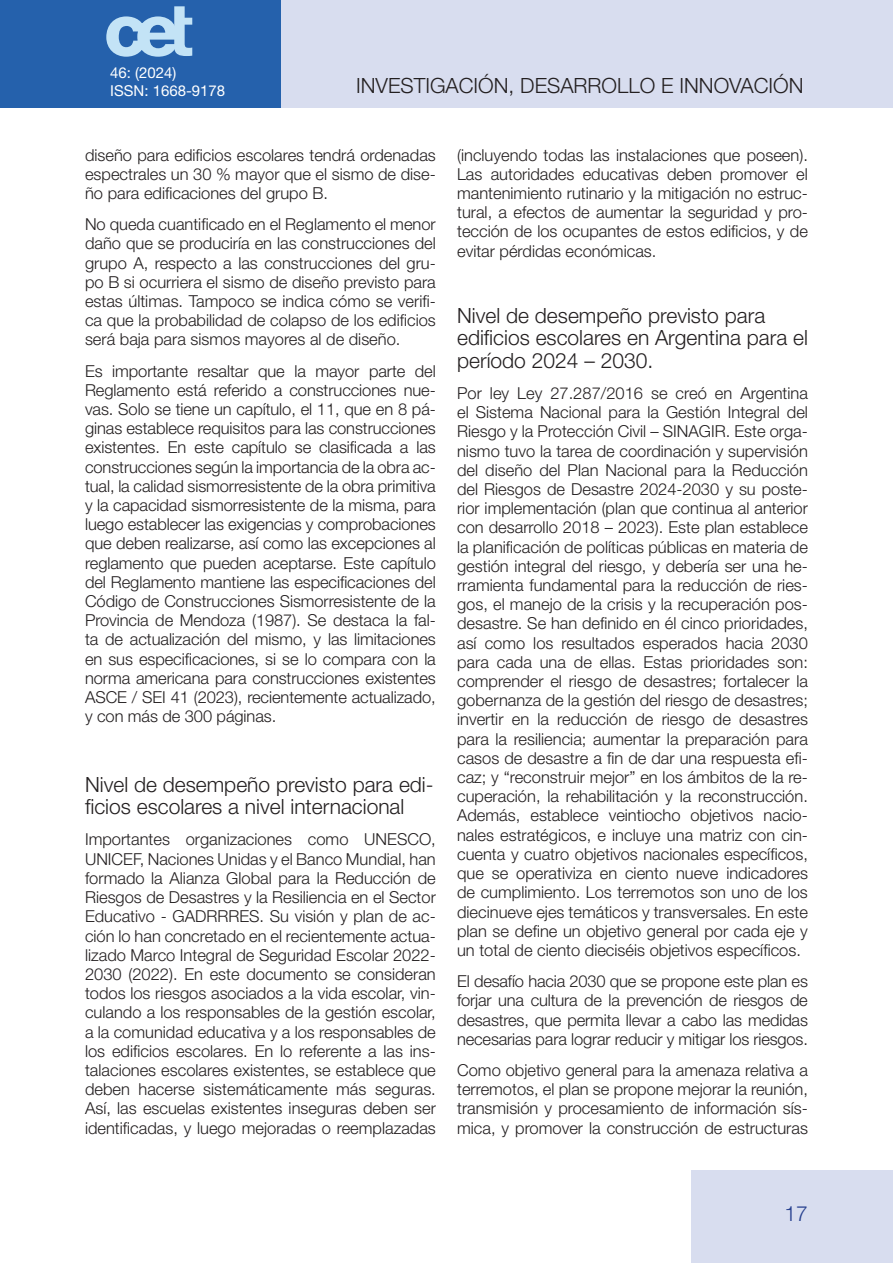
<style>
.page{position:relative;width:893px;height:1263px;background:#fff}
.page>*{position:absolute;margin:0;border:0;box-sizing:border-box;transform-origin:0 0}
.SUBTITULO{font:300 21px/22.6px "Helvetica Neue LT Std";color:#231f20}
.t1{font:300 21px "Helvetica Neue LT Std";color:#253f8e}
.TEXTO{font:300 16.5px/19.2px "Helvetica Neue LT Std";color:#231f20;text-align:justify}
.t2{font:15px/18px "Helvetica Neue LT Std";color:#fff}
</style>
<div class="page">
<div style="left:0;top:0;width:282px;height:108px;background:#2561ac"></div>
<hr style="left:0;top:0;width:1px;height:108px;background:#d8ddef">
<div style="left:691px;top:1170px;width:202px;height:93px;background:#d8ddef"></div>
<div style="left:282px;top:0;width:611px;height:108px;background:#d8ddef"></div>
<svg style="left:106px;top:6px;width:86px;height:51px"></svg>
<p class="t2" style="left:110px;top:63px;width:117px">46: (2024)<br>ISSN: 1668-9178</p>
<p class="SUBTITULO" style="left:356px;top:74px;width:449px">INVESTIGACIÓN, DESARROLLO E INNOVACIÓN</p>
<p class="TEXTO" style="left:85px;top:145px;width:352px">diseño para edificios escolares tendrá ordenadas espectrales un 30 % mayor que el sismo de dise&shy;ño para edificaciones del grupo B.</p>
<p class="TEXTO" style="left:85px;top:214px;width:352px">No queda cuantificado en el Reglamento el menor daño que se produciría en las construcciones del grupo A, respecto a las construcciones del gru&shy;po B si ocurriera el sismo de diseño previsto para estas últimas. Tampoco se indica cómo se verifi&shy;ca que la probabilidad de colapso de los edificios será baja para sismos mayores al de diseño.</p>
<p class="TEXTO" style="left:85px;top:361px;width:352px">Es importante resaltar que la mayor parte del Reglamento está referido a construcciones nue&shy;vas. Solo se tiene un capítulo, el 11, que en 8 pá&shy;ginas establece requisitos para las construcciones existentes. En este capítulo se clasificada a las construcciones según la importancia de la obra ac&shy;tual, la calidad sismorresistente de la obra primitiva y la capacidad sismorresistente de la misma, para luego establecer las exigencias y comprobaciones que deben realizarse, así como las excepciones al reglamento que pueden aceptarse. Este capítulo del Reglamento mantiene las especificaciones del Código de Construcciones Sismorresistente de la Provincia de Mendoza (1987). Se destaca la fal&shy;ta de actualización del mismo, y las limitaciones en sus especificaciones, si se lo compara con la norma americana para construcciones existentes ASCE / SEI 41 (2023), recientemente actualizado, y con más de 300 páginas.</p>
<p class="SUBTITULO" style="left:85px;top:772px;width:350px">Nivel de desempeño previsto para edi&shy;ficios escolares a nivel internacional</p>
<p class="TEXTO" style="left:85px;top:830px;width:352px">Importantes organizaciones como UNESCO, UNICEF, Naciones Unidas y el Banco Mundial, han formado la Alianza Global para la Reducción de Riesgos de Desastres y la Resiliencia en el Sector Educativo - GADRRRES. Su visión y plan de ac&shy;ción lo han concretado en el recientemente actua&shy;lizado Marco Integral de Seguridad Escolar 2022- 2030 (2022). En este documento se consideran todos los riesgos asociados a la vida escolar, vin&shy;culando a los responsables de la gestión escolar, a la comunidad educativa y a los responsables de los edificios escolares. En lo referente a las ins&shy;talaciones escolares existentes, se establece que deben hacerse sistemáticamente más seguras.<br>Así, las escuelas existentes inseguras deben ser identificadas, y luego mejoradas o reemplazadas</p>
<p class="TEXTO" style="left:457px;top:145px;width:352px">(incluyendo todas las instalaciones que poseen).<br>Las autoridades educativas deben promover el mantenimiento rutinario y la mitigación no estruc&shy;tural, a efectos de aumentar la seguridad y pro&shy;tección de los ocupantes de estos edificios, y de evitar pérdidas económicas.</p>
<p class="SUBTITULO" style="left:457px;top:303px;width:352px">Nivel de desempeño previsto para edificios escolares en Argentina para el período 2024 – 2030.</p>
<p class="TEXTO" style="left:457px;top:383px;width:352px">Por ley Ley 27.287/2016 se creó en Argentina el Sistema Nacional para la Gestión Integral del Riesgo y la Protección Civil – SINAGIR. Este orga&shy;nismo tuvo la tarea de coordinación y supervisión del diseño del Plan Nacional para la Reducción del Riesgos de Desastre 2024-2030 y su poste&shy;rior implementación (plan que continua al anterior con desarrollo 2018 – 2023). Este plan establece la planificación de políticas públicas en materia de gestión integral del riesgo, y debería ser una he&shy;rramienta fundamental para la reducción de ries&shy;gos, el manejo de la crisis y la recuperación pos&shy;desastre. Se han definido en él cinco prioridades, así como los resultados esperados hacia 2030 para cada una de ellas. Estas prioridades son: comprender el riesgo de desastres; fortalecer la gobernanza de la gestión del riesgo de desastres; invertir en la reducción de riesgo de desastres para la resiliencia; aumentar la preparación para casos de desastre a fin de dar una respuesta efi&shy;caz; y “reconstruir mejor” en los ámbitos de la re&shy;cuperación, la rehabilitación y la reconstrucción.<br>Además, establece veintiocho objetivos nacio&shy;nales estratégicos, e incluye una matriz con cin&shy;cuenta y cuatro objetivos nacionales específicos, que se operativiza en ciento nueve indicadores de cumplimiento. Los terremotos son uno de los diecinueve ejes temáticos y transversales. En este plan se define un objetivo general por cada eje y un total de ciento dieciséis objetivos específicos.</p>
<p class="TEXTO" style="left:457px;top:971px;width:352px">El desafío hacia 2030 que se propone este plan es forjar una cultura de la prevención de riesgos de desastres, que permita llevar a cabo las medidas necesarias para lograr reducir y mitigar los riesgos.</p>
<p class="TEXTO" style="left:457px;top:1060px;width:352px">Como objetivo general para la amenaza relativa a terremotos, el plan se propone mejorar la reunión, transmisión y procesamiento de información sís&shy;mica, y promover la construcción de estructuras</p>
<p class="t1" style="left:785px;top:1201px;width:25px">17</p>
</div>
